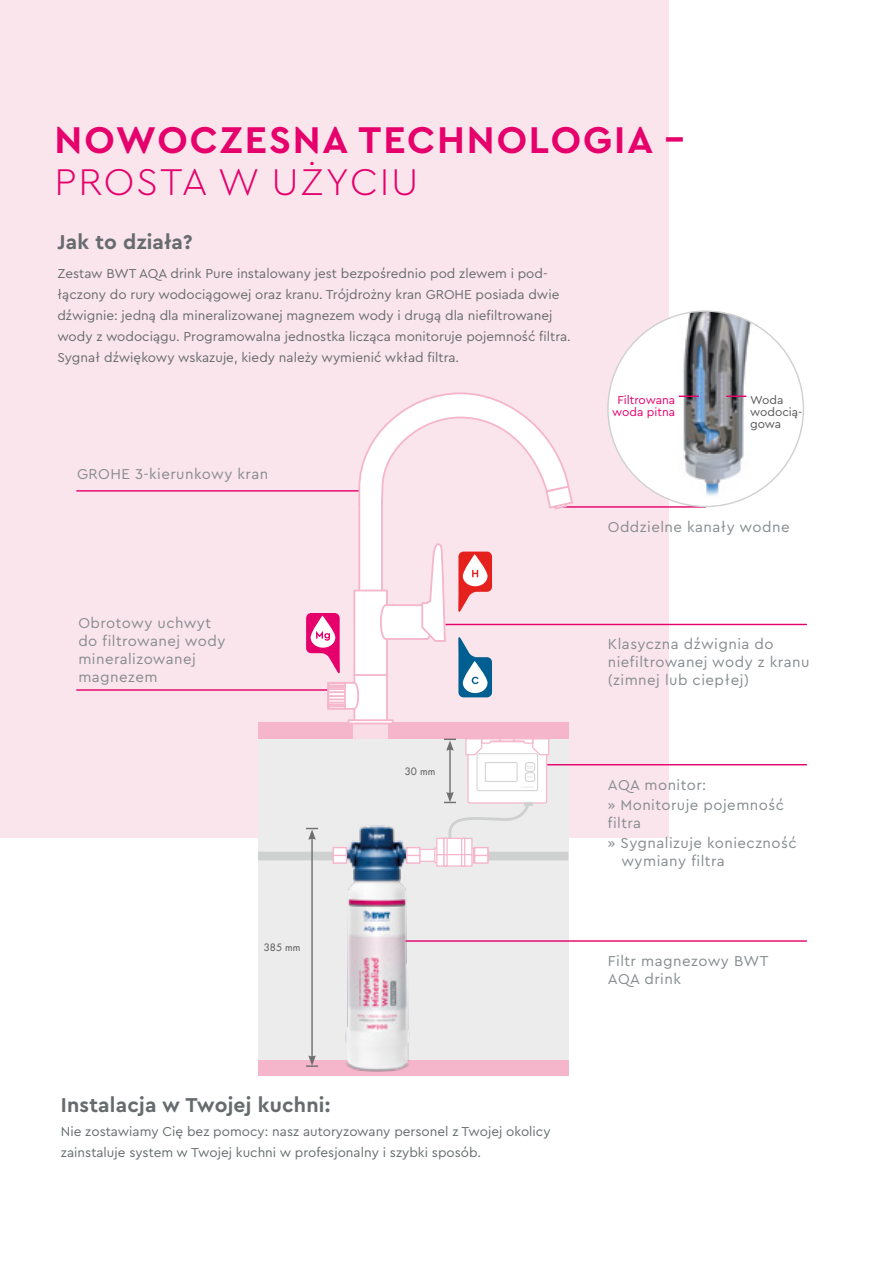
<style>
.page{position:relative;width:885px;height:1263px;background:#fff}
.page>*{position:absolute;margin:0;border:0;box-sizing:border-box;transform-origin:0 0}
.t1{font:700 39px "Cera PRO";letter-spacing:.05em;color:#e5006b}
.t2{font:300 39px "Cera PRO";letter-spacing:.05em;color:#e5006b}
.t3{font:700 21px "Cera PRO";letter-spacing:.01em;color:#666c6e}
.t4{font:15px/18px "Cera PRO";letter-spacing:.03em;color:#868c8f}
.t5{font:13.5px/21px "Cera PRO";color:#666c6e}
.t6{font:12px/12px "Cera PRO";color:#e5006b;text-align:center}
.t7{font:12px/12px "Cera PRO";color:#575756}
.t8{font:9.9px "Futura Com";color:#575756}
</style>
<div class="page">
<div style="left:0;top:0;width:668px;height:838px;background:#fbe5ec"></div>
<div style="left:258px;top:1059px;width:310px;height:16px;background:#f5b5ca"></div>
<hr style="left:445px;top:624px;width:361px;height:1px;background:#e5006b">
<hr style="left:76px;top:490px;width:292px;height:2px;background:#e5006b">
<div style="left:258px;top:738px;width:310px;height:321px;background:#ececed"></div>
<div style="left:258px;top:723px;width:310px;height:16px;background:#f5b5ca"></div>
<div style="left:353px;top:723px;width:34px;height:16px;background:#fadce6"></div>
<div style="left:258px;top:852px;width:81px;height:8px;background:#cfd0d0"></div>
<div style="left:486px;top:852px;width:82px;height:8px;background:#cfd0d0"></div>
<hr style="left:393px;top:940px;width:413px;height:2px;background:#e5006b">
<hr style="left:76px;top:689px;width:263px;height:2px;background:#e5006b">
<hr style="left:547px;top:764px;width:259px;height:1px;background:#e5006b">
<hr style="left:554px;top:506px;width:151px;height:2px;background:#e5006b">
<svg style="left:306px;top:613px;width:34px;height:61px"></svg>
<svg style="left:458px;top:637px;width:34px;height:60px"></svg>
<svg style="left:357px;top:392px;width:212px;height:220px"></svg>
<div style="left:353px;top:590px;width:35px;height:133px;background:#fff;border:2px solid #f5b5ca"></div>
<svg style="left:347px;top:719px;width:46px;height:5px"></svg>
<svg style="left:544px;top:484px;width:30px;height:27px"></svg>
<hr style="left:353px;top:674px;width:34px;height:2px;background:#f5b5ca">
<svg style="left:379px;top:543px;width:67px;height:100px"></svg>
<svg style="left:326px;top:681px;width:33px;height:29px"></svg>
<div style="left:468px;top:742px;width:78px;height:61px;background:#fff;border-radius:2px"></div>
<div style="left:467px;top:741px;width:80px;height:62px;border:1px solid #f5b5ca;border-radius:2px"></div>
<div style="left:476px;top:753px;width:62px;height:38px;border:1px solid #cfd0d0;border-radius:2px"></div>
<div style="left:485px;top:762px;width:32px;height:20px;border:1px solid #cfd0d0"></div>
<div style="left:525px;top:762px;width:10px;height:9px;border:1px solid #cfd0d0;border-radius:3px"></div>
<div style="left:525px;top:772px;width:10px;height:10px;border:1px solid #cfd0d0;border-radius:3px"></div>
<svg style="left:526px;top:766px;width:7px;height:3px"></svg>
<svg style="left:465px;top:739px;width:36px;height:17px"></svg>
<svg style="left:499px;top:739px;width:14px;height:3px"></svg>
<svg style="left:513px;top:739px;width:37px;height:17px"></svg>
<svg style="left:472px;top:848px;width:2px;height:15px"></svg>
<div style="left:418px;top:849px;width:18px;height:13px;background:#fff;border:1px solid #f5b5ca"></div>
<svg style="left:434px;top:847px;width:2px;height:16px"></svg>
<div style="left:436px;top:838px;width:9px;height:17px;background:#fff;border:1px solid #f5b5ca"></div>
<div style="left:443px;top:838px;width:22px;height:17px;background:#fff"></div>
<svg style="left:443px;top:838px;width:4px;height:16px"></svg>
<svg style="left:465px;top:848px;width:7px;height:6px"></svg>
<svg style="left:461px;top:848px;width:4px;height:6px"></svg>
<div style="left:436px;top:854px;width:9px;height:13px;background:#fff;border:1px solid #f5b5ca"></div>
<div style="left:443px;top:854px;width:22px;height:13px;background:#fff;border:1px solid #f5b5ca"></div>
<svg style="left:443px;top:854px;width:4px;height:13px"></svg>
<svg style="left:465px;top:854px;width:7px;height:13px"></svg>
<svg style="left:461px;top:854px;width:4px;height:13px"></svg>
<svg style="left:474px;top:856px;width:14px;height:8px"></svg>
<div style="left:474px;top:847px;width:14px;height:9px;background:#fff;border:1px solid #f5b5ca"></div>
<img style="left:340px;top:825px;width:74px;height:246px">
<svg style="left:406px;top:856px;width:14px;height:8px"></svg>
<div style="left:406px;top:847px;width:14px;height:9px;background:#fff;border:1px solid #f5b5ca"></div>
<svg style="left:332px;top:856px;width:15px;height:8px"></svg>
<div style="left:332px;top:847px;width:15px;height:9px;background:#fff;border:1px solid #f5b5ca"></div>
<hr style="left:311px;top:837px;width:2px;height:221px;background:#6f6f6e">
<svg style="left:306px;top:828px;width:12px;height:12px"></svg>
<svg style="left:306px;top:1055px;width:12px;height:12px"></svg>
<hr style="left:449px;top:748px;width:1px;height:46px;background:#6f6f6e">
<svg style="left:444px;top:739px;width:12px;height:12px"></svg>
<svg style="left:444px;top:776px;width:89px;height:72px"></svg>
<img style="left:609px;top:311px;width:194px;height:187px">
<svg style="left:678px;top:396px;width:20px;height:1px"></svg>
<svg style="left:726px;top:396px;width:20px;height:1px"></svg>
<h1 class="t1" style="left:55px;top:114px;width:631px">NOWOCZESNA TECHNOLOGIA –</h1>
<h1 class="t2" style="left:55px;top:156px;width:365px">PROSTA W UŻYCIU</h1>
<h2 class="t3" style="left:57px;top:228px;width:137px">Jak to działa?</h2>
<p class="t5" style="left:57px;top:263px;width:515px">Zestaw BWT AQA drink Pure instalowany jest bezpośrednio pod zlewem i pod&shy;łączony do rury wodociągowej oraz kranu. Trójdrożny kran GROHE posiada dwie dźwignie: jedną dla mineralizowanej magnezem wody i drugą dla niefiltrowanej wody z wodociągu. Programowalna jednostka licząca monitoruje pojemność filtra.<br>Sygnał dźwiękowy wskazuje, kiedy należy wymienić wkład filtra.</p>
<p class="t4" style="left:77px;top:464px;width:193px">GROHE 3-kierunkowy kran</p>
<p class="t4" style="left:78px;top:613px;width:148px">Obrotowy uchwyt do filtrowanej wody mineralizowanej magnezem</p>
<p class="t8" style="left:264px;top:941px;width:38px">385 mm</p>
<p class="t8" style="left:405px;top:764px;width:32px">30 mm</p>
<p class="t6" style="left:612px;top:394px;width:64px">Filtrowana woda pitna</p>
<p class="t7" style="left:750px;top:394px;width:54px">Woda wodocią&shy;gowa</p>
<p class="t4" style="left:607px;top:517px;width:183px">Oddzielne kanały wodne</p>
<p class="t4" style="left:607px;top:635px;width:203px">Klasyczna dźwignia do niefiltrowanej wody z kranu (zimnej lub ciepłej)</p>
<p class="t4" style="left:607px;top:774px;width:178px;line-height:20.1px">AQA monitor:<br>» Monitoruje pojemność</p>
<p class="t4" style="left:607px;top:812px;width:190px;line-height:20.1px">filtra<br>» Sygnalizuje konieczność</p>
<p class="t4" style="left:621px;top:851px;width:105px">wymiany filtra</p>
<p class="t4" style="left:607px;top:951px;width:162px">Filtr magnezowy BWT<br>AQA drink</p>
<h2 class="t3" style="left:61px;top:1091px;width:271px">Instalacja w Twojej kuchni:</h2>
<p class="t5" style="left:61px;top:1120px;width:491px">Nie zostawiamy Cię bez pomocy: nasz autoryzowany personel z Twojej okolicy zainstaluje system w Twojej kuchni w profesjonalny i szybki sposób.</p>
</div>
